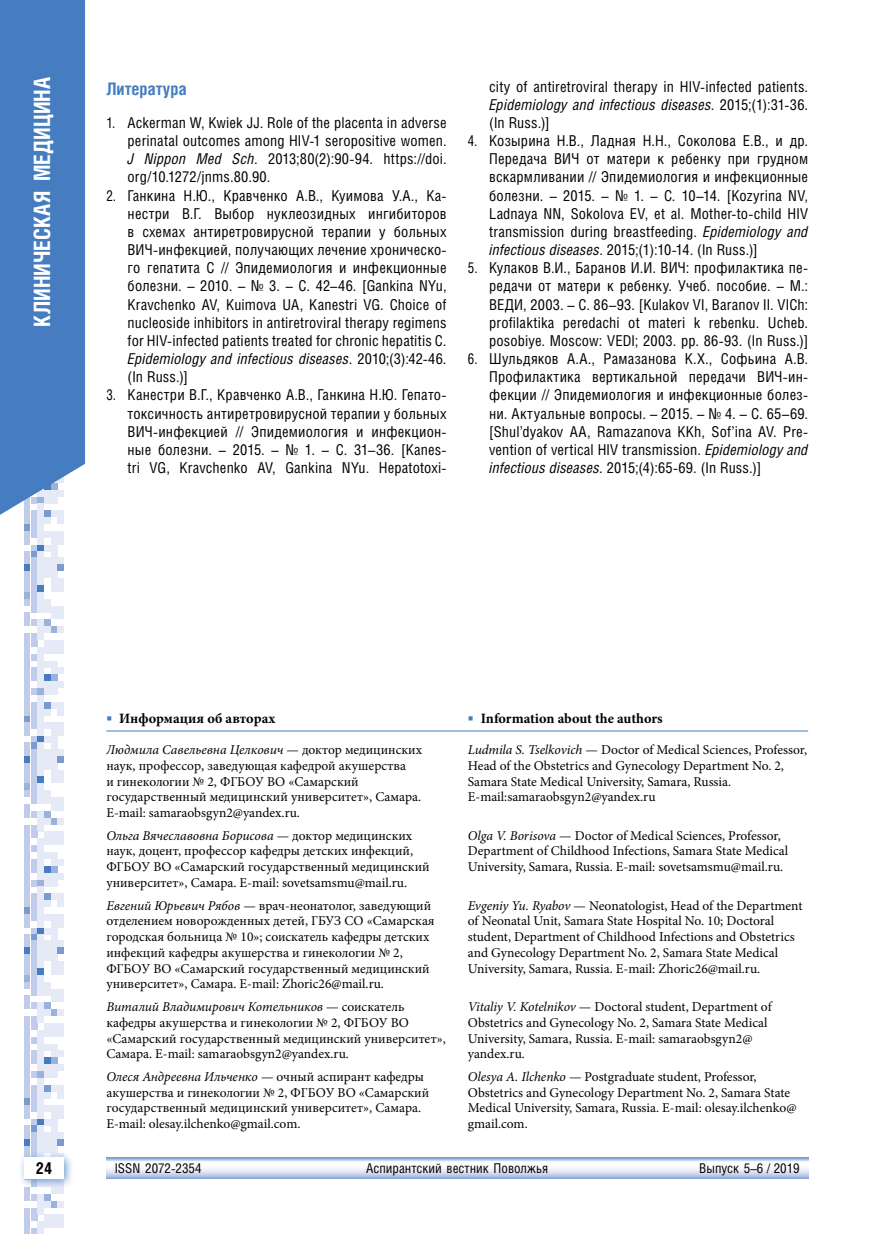
<style>
.page{position:relative;width:872px;height:1234px;background:#fff}
.page>*{position:absolute;margin:0;border:0;box-sizing:border-box;transform-origin:0 0}
.t1{font:700 22.5px "Helios Cond C";color:#fff}
.t2{font:700 17.25px "Helios Cond C";color:#457dc0}
.t3{font:700 16.5px "Helios Cond C";color:#000}
.t4{font:15px/18.1px "Helios Cond C";letter-spacing:.01em;color:#000;text-align:justify;scale:.9 1}
.t5{font:15px/18.1px "Helios Cond C";letter-spacing:.01em;color:#000;text-align:justify}
.t6{font:700 14.25px "Minion Pro";color:#000}
.t7{font:13.5px/15.8px "Minion Pro";color:#000}
.t8{font:13.5px "Helios Cond C";color:#000}
.s1{font-style:italic}
.s2{font-weight:400;color:#457dc0}
.s3{color:#457dc0}
</style>
<div class="page">
<svg style="left:24px;top:527px;width:40px;height:37px"></svg>
<div style="left:24px;top:564px;width:6px;height:7px;background:#457dc0"></div>
<div style="left:31px;top:564px;width:6px;height:7px;background:#c0cce9"></div>
<div style="left:38px;top:564px;width:6px;height:7px;background:#e6eaf6"></div>
<div style="left:44px;top:564px;width:6px;height:7px;background:#e6eaf6"></div>
<div style="left:51px;top:564px;width:6px;height:7px;background:#e6eaf6"></div>
<div style="left:58px;top:564px;width:6px;height:7px;background:#799bd0"></div>
<svg style="left:24px;top:571px;width:40px;height:144px"></svg>
<div style="left:24px;top:715px;width:6px;height:7px;background:#799bd0"></div>
<div style="left:31px;top:715px;width:6px;height:7px;background:#c0cce9"></div>
<div style="left:38px;top:715px;width:6px;height:7px;background:#e6eaf6"></div>
<svg style="left:24px;top:722px;width:40px;height:47px"></svg>
<div style="left:24px;top:769px;width:6px;height:7px;background:#c0cce9"></div>
<div style="left:31px;top:769px;width:6px;height:7px;background:#c0cce9"></div>
<div style="left:38px;top:769px;width:6px;height:7px;background:#e6eaf6"></div>
<div style="left:51px;top:769px;width:6px;height:7px;background:#e6eaf6"></div>
<div style="left:58px;top:769px;width:6px;height:7px;background:#e6eaf6"></div>
<svg style="left:24px;top:776px;width:40px;height:253px"></svg>
<div style="left:24px;top:1029px;width:6px;height:7px;background:#c0cce9"></div>
<div style="left:38px;top:1029px;width:6px;height:7px;background:#e6eaf6"></div>
<div style="left:44px;top:1029px;width:6px;height:7px;background:#e6eaf6"></div>
<div style="left:51px;top:1029px;width:6px;height:7px;background:#e6eaf6"></div>
<div style="left:58px;top:1029px;width:6px;height:7px;background:#e6eaf6"></div>
<svg style="left:24px;top:1036px;width:40px;height:41px"></svg>
<div style="left:24px;top:1077px;width:6px;height:7px;background:#c0cce9"></div>
<div style="left:38px;top:1077px;width:6px;height:7px;background:#e6eaf6"></div>
<svg style="left:24px;top:1084px;width:40px;height:54px"></svg>
<div style="left:24px;top:1138px;width:6px;height:7px;background:#457dc0"></div>
<div style="left:31px;top:1138px;width:6px;height:7px;background:#c0cce9"></div>
<div style="left:38px;top:1138px;width:6px;height:7px;background:#e6eaf6"></div>
<div style="left:44px;top:1138px;width:6px;height:7px;background:#e6eaf6"></div>
<div style="left:51px;top:1138px;width:6px;height:7px;background:#e6eaf6"></div>
<div style="left:58px;top:1138px;width:6px;height:7px;background:#799bd0"></div>
<svg style="left:24px;top:1145px;width:40px;height:6px"></svg>
<div style="left:24px;top:1186px;width:6px;height:7px;background:#c0cce9"></div>
<div style="left:51px;top:1186px;width:6px;height:7px;background:#e6eaf6"></div>
<div style="left:58px;top:1186px;width:6px;height:7px;background:#e6eaf6"></div>
<svg style="left:24px;top:1193px;width:40px;height:40px"></svg>
<div style="left:18px;top:1151px;width:56px;height:37px;background:#457dc0;opacity:.75"></div>
<div style="left:24px;top:1157px;width:40px;height:21px;background:#fff"></div>
<svg style="left:0;top:0;width:85px;height:527px;background:#5085c4"></svg>
<svg style="left:106px;top:1157px;width:702px;height:21px"></svg>
<hr style="left:106px;top:730px;width:702px;height:1px;background:#457dc0">
<h1 class="t1" style="left:29px;top:326px;width:251px;rotate:-90deg">КЛИНИЧЕСКАЯ МЕДИЦИНА</h1>
<p class="t2" style="left:106px;top:79px;width:82px">Литература</p>
<p class="t4" style="left:128px;top:113px;width:356px;text-indent:-21px">1. Ackerman W, Kwiek JJ. Role of the placenta in adverse perinatal outcomes among HIV-1 seropositive women.<br><span class="s1">J Nippon Med Sch</span>. 2013;80(2):90-94. https://doi. org/10.1272/jnms.80.90.</p>
<p class="t4" style="left:128px;top:186px;width:356px;text-indent:-21px">2. Ганкина Н.Ю., Кравченко А.В., Куимова У.А., Ка&shy;нестри В.Г. Выбор нуклеозидных ингибиторов в схемах антиретровирусной терапии у больных ВИЧ‑инфекцией, получающих лечение хроническо&shy;го гепатита С // Эпидемиология и инфекционные болезни. – 2010. – № 3. – С. 42–46. [Gankina NYu, Kravchenko AV, Kuimova UA, Kanestri VG. Choice of nucleoside inhibitors in antiretroviral therapy regimens for HIV-infected patients treated for chronic hepatitis C.<br><span class="s1">Epidemiology and infectious diseases</span>. 2010;(3):42-46. (In Russ.)]</p>
<p class="t4" style="left:128px;top:385px;width:356px;text-indent:-21px">3. Канестри В.Г., Кравченко А.В., Ганкина Н.Ю. Гепато&shy;токсичность антиретровирусной терапии у больных ВИЧ-инфекцией // Эпидемиология и инфекцион&shy;ные болезни. – 2015. – № 1. – С. 31–36. [Kanes&shy;tri VG, Kravchenko AV, Gankina NYu. Hepatotoxi-</p>
<p class="t5" style="left:489px;top:77px;width:320px">city of antiretroviral therapy in HIV-infected patients.<br><span class="s1">Epidemiology and infectious diseases</span>. 2015;(1):31-36. (In Russ.)]</p>
<p class="t4" style="left:489px;top:131px;width:356px;text-indent:-21px">4. Козырина Н.В., Ладная Н.Н., Соколова Е.В., и др.<br>Передача ВИЧ от матери к ребенку при грудном вскармливании // Эпидемиология и инфекционные болезни. – 2015. – № 1. – С. 10–14. [Kozyrina NV, Ladnaya NN, Sokolova EV, et al. Mother-to-child HIV transmission during breastfeeding. <span class="s1">Epidemiology and infectious diseases</span>. 2015;(1):10-14. (In Russ.)]</p>
<p class="t4" style="left:489px;top:258px;width:356px;text-indent:-21px">5. Кулаков В.И., Баранов И.И. ВИЧ: профилактика пе&shy;редачи от матери к ребенку. Учеб. пособие. – М.:<br>ВЕДИ, 2003. – С. 86–93. [Kulakov VI, Baranov II. VICh: profilaktika peredachi ot materi k rebenku. Ucheb. posobiye. Moscow: VEDI; 2003. pp. 86-93. (In Russ.)]</p>
<p class="t4" style="left:489px;top:349px;width:356px;text-indent:-21px">6. Шульдяков А.А., Рамазанова К.Х., Софьина А.В.<br>Профилактика вертикальной передачи ВИЧ‑ин&shy;фекции // Эпидемиология и инфекционные болез&shy;ни. Актуальные вопросы. – 2015. – № 4. – С. 65–69. [Shul’dyakov AA, Ramazanova KKh, Sof’ina AV. Pre&shy;vention of vertical HIV transmission. <span class="s1">Epidemiology and infectious diseases</span>. 2015;(4):65-69. (In Russ.)]</p>
<p class="t6" style="left:106px;top:708px;width:170px"><span class="s2">■</span> Информация об авторах</p>
<p class="t6" style="left:468px;top:708px;width:196px"><span class="s3">■</span> Information about the authors</p>
<p class="t7" style="left:106px;top:741px;width:317px"><span class="s1">Людмила Савельевна Целкович</span> — доктор медицинских наук, профессор, заведующая кафедрой акушерства<br>и гинекологии № 2, ФГБОУ ВО «Самарский государственный медицинский университет», Самара.<br>E-mail: samaraobsgyn2@yandex.ru.</p>
<p class="t7" style="left:468px;top:741px;width:341px"><span class="s1">Ludmila S. Tselkovich</span> — Doctor of Medical Sciences, Professor, Head of the Obstetrics and Gynecology Department No. 2, Samara State Medical University, Samara, Russia.<br>E-mail:samaraobsgyn2@yandex.ru</p>
<p class="t7" style="left:106px;top:827px;width:325px"><span class="s1">Ольга Вячеславовна Борисова</span> — доктор медицинских наук, доцент, профессор кафедры детских инфекций, ФГБОУ ВО «Самарский государственный медицинский университет», Самара. E-mail: sovetsamsmu@mail.ru.</p>
<p class="t7" style="left:468px;top:827px;width:322px"><span class="s1">Olga V. Borisova</span> — Doctor of Medical Sciences, Professor,<br>Department of Childhood Infections, Samara State Medical<br>University, Samara, Russia. E-mail: sovetsamsmu@mail.ru.</p>
<p class="t7" style="left:106px;top:897px;width:330px"><span class="s1">Евгений Юрьевич Рябов</span> — врач-неонатолог, заведующий отделением новорожденных детей, ГБУЗ СО «Самарская городская больница № 10»; соискатель кафедры детских инфекций кафедры акушерства и гинекологии № 2, ФГБОУ ВО «Самарский государственный медицинский университет», Самара. E-mail: Zhoric26@mail.ru.</p>
<p class="t7" style="left:468px;top:897px;width:336px"><span class="s1">Evgeniy Yu. Ryabov</span> — Neonatologist, Head of the Department of Neonatal Unit, Samara State Hospital No. 10; Doctoral student, Department of Childhood Infections and Obstetrics and Gynecology Department No. 2, Samara State Medical University, Samara, Russia. E-mail: Zhoric26@mail.ru.</p>
<p class="t7" style="left:106px;top:998px;width:341px"><span class="s1">Виталий Владимирович Котельников</span> — соискатель кафедры акушерства и гинекологии № 2, ФГБОУ ВО «Самарский государственный медицинский университет», Самара. E-mail: samaraobsgyn2@yandex.ru.</p>
<p class="t7" style="left:468px;top:998px;width:305px"><span class="s1">Vitaliy V. Kotelnikov</span> — Doctoral student, Department of Obstetrics and Gynecology No. 2, Samara State Medical University, Samara, Russia. E-mail: samaraobsgyn2@ yandex.ru.</p>
<p class="t7" style="left:106px;top:1068px;width:324px"><span class="s1">Олеся Андреевна Ильченко</span> — очный аспирант кафедры акушерства и гинекологии № 2, ФГБОУ ВО «Самарский государственный медицинский университет», Самара.<br>E-mail: olesay.ilchenko@gmail.com.</p>
<p class="t7" style="left:468px;top:1068px;width:330px"><span class="s1">Olesya A. Ilchenko</span> — Postgraduate student, Professor, Obstetrics and Gynecology Department No. 2, Samara State Medical University, Samara, Russia. E-mail: olesay.ilchenko@ gmail.com.</p>
<p class="t3" style="left:36px;top:1158px;width:18px">24</p>
<p class="t8" style="left:115px;top:1159px;width:88px">ISSN 2072-2354</p>
<p class="t8" style="left:366px;top:1159px;width:183px">Аспирантский вестник Поволжья</p>
<p class="t8" style="left:699px;top:1159px;width:102px">Выпуск 5–6 / 2019</p>
</div>
